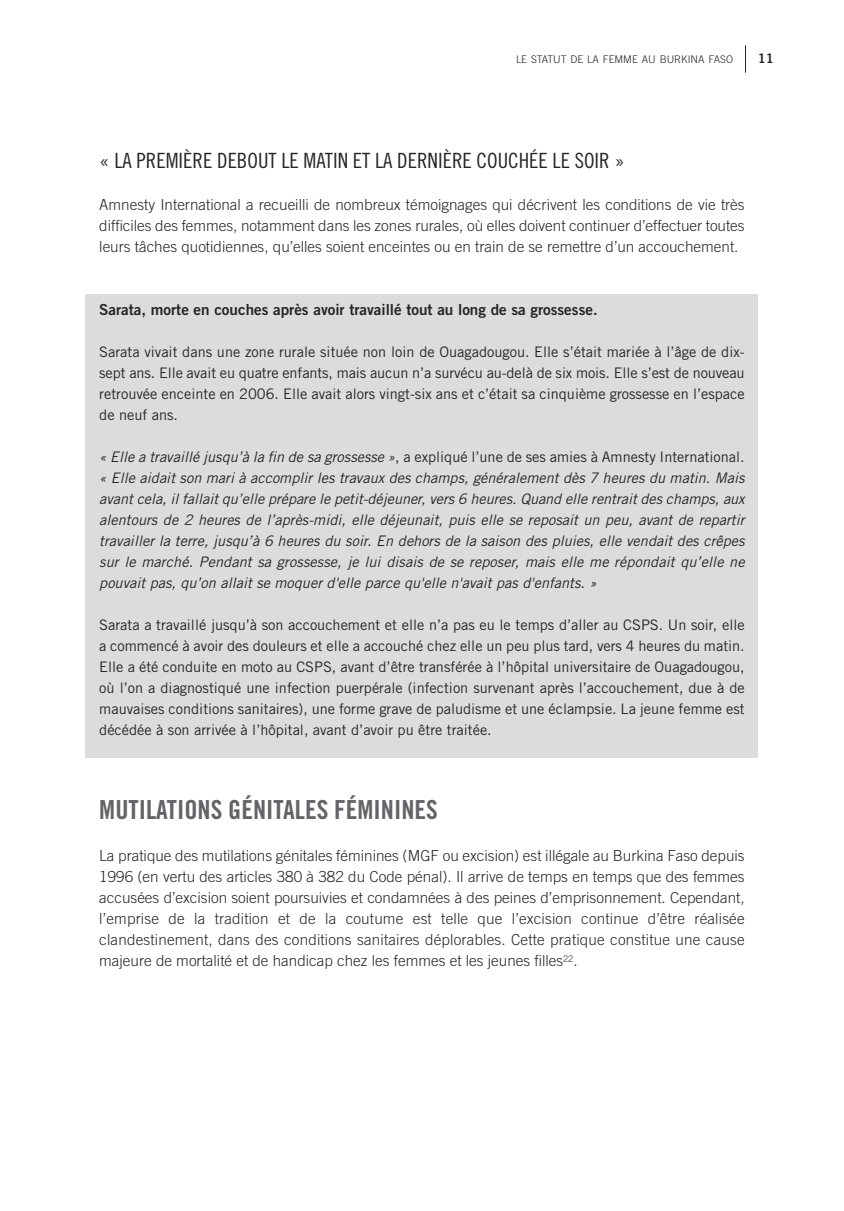
<style>
.page{position:relative;width:844px;height:1211px;background:#fff}
.page>*{position:absolute;margin:0;border:0;box-sizing:border-box;transform-origin:0 0}
.t1{font:26.25px "Amnesty Trade Gothic Bd Cn 20";color:#636467}
.t2{font:21px "Amnesty Trade Gothic Cn 18";color:#272627}
.t3{font:300 15.22px/21px "Amnesty Trade Gothic";color:#272627;text-align:justify}
.t4{font:15.22px "Amnesty Trade Gothic Bd 2";color:#272627}
.t5{font:14.53px/21px "Amnesty Trade Gothic";color:#272627;text-align:justify}
.t6{font:italic 14.53px/21px "Amnesty Trade Gothic";color:#272627;text-align:justify}
.t7{font:13.12px "Amnesty Trade Gothic Bd 2";color:#272627}
.t8{font:300 10.5px "Amnesty Trade Gothic";color:#272627}
.s1{font-style:normal}
</style>
<div class="page">
<div style="left:86px;top:294px;width:672px;height:464px;background:#dbdcdd"></div>
<svg style="left:745px;top:45px;width:1px;height:28px"></svg>
<p class="t8" style="left:516px;top:53px;width:218px">LE STATUT DE LA FEMME AU BURKINA FASO</p>
<p class="t7" style="left:757px;top:50px;width:18px">11</p>
<h2 class="t2" style="left:99px;top:148px;width:527px">« LA PREMIÈRE DEBOUT LE MATIN ET LA DERNIÈRE COUCHÉE LE SOIR »</h2>
<p class="t3" style="left:99px;top:194px;width:646px">Amnesty International a recueilli de nombreux témoignages qui décrivent les conditions de vie très difficiles des femmes, notamment dans les zones rurales, où elles doivent continuer d’effectuer toutes leurs tâches quotidiennes, qu’elles soient enceintes ou en train de se remettre d’un accouchement.</p>
<p class="t4" style="left:99px;top:300px;width:500px">Sarata, morte en couches après avoir travaillé tout au long de sa grossesse.</p>
<p class="t5" style="left:99px;top:341px;width:646px">Sarata vivait dans une zone rurale située non loin de Ouagadougou. Elle s’était mariée à l’âge de dix&shy;sept ans. Elle avait eu quatre enfants, mais aucun n’a survécu au-delà de six mois. Elle s’est de nouveau retrouvée enceinte en 2006. Elle avait alors vingt-six ans et c’était sa cinquième grossesse en l’espace de neuf ans.</p>
<p class="t6" style="left:99px;top:446px;width:646px">« Elle a travaillé jusqu’à la fin de sa grossesse »<span class="s1">, a expliqué l’une de ses amies à Amnesty International. </span>« Elle aidait son mari à accomplir les travaux des champs, généralement dès 7 heures du matin. Mais avant cela, il fallait qu’elle prépare le petit-déjeuner, vers 6 heures. Quand elle rentrait des champs, aux alentours de 2 heures de l’après-midi, elle déjeunait, puis elle se reposait un peu, avant de repartir travailler la terre, jusqu’à 6 heures du soir. En dehors de la saison des pluies, elle vendait des crêpes sur le marché. Pendant sa grossesse, je lui disais de se reposer, mais elle me répondait qu’elle ne pouvait pas, qu’on allait se moquer d'elle parce qu'elle n'avait pas d'enfants. »</p>
<p class="t5" style="left:99px;top:614px;width:646px">Sarata a travaillé jusqu’à son accouchement et elle n’a pas eu le temps d’aller au CSPS. Un soir, elle a commencé à avoir des douleurs et elle a accouché chez elle un peu plus tard, vers 4 heures du matin.<br>Elle a été conduite en moto au CSPS, avant d’être transférée à l’hôpital universitaire de Ouagadougou, où l’on a diagnostiqué une infection puerpérale (infection survenant après l’accouchement, due à de mauvaises conditions sanitaires), une forme grave de paludisme et une éclampsie. La jeune femme est décédée à son arrivée à l’hôpital, avant d’avoir pu être traitée.</p>
<h1 class="t1" style="left:99px;top:794px;width:340px">MUTILATIONS GÉNITALES FÉMININES</h1>
<p class="t3" style="left:99px;top:845px;width:646px">La pratique des mutilations génitales féminines (MGF ou excision) est illégale au Burkina Faso depuis 1996 (en vertu des articles 380 à 382 du Code pénal). Il arrive de temps en temps que des femmes accusées d’excision soient poursuivies et condamnées à des peines d’emprisonnement. Cependant, l’emprise de la tradition et de la coutume est telle que l’excision continue d’être réalisée clandestinement, dans des conditions sanitaires déplorables. Cette pratique constitue une cause majeure de mortalité et de handicap chez les femmes et les jeunes filles<sup>22</sup>.</p>
</div>
